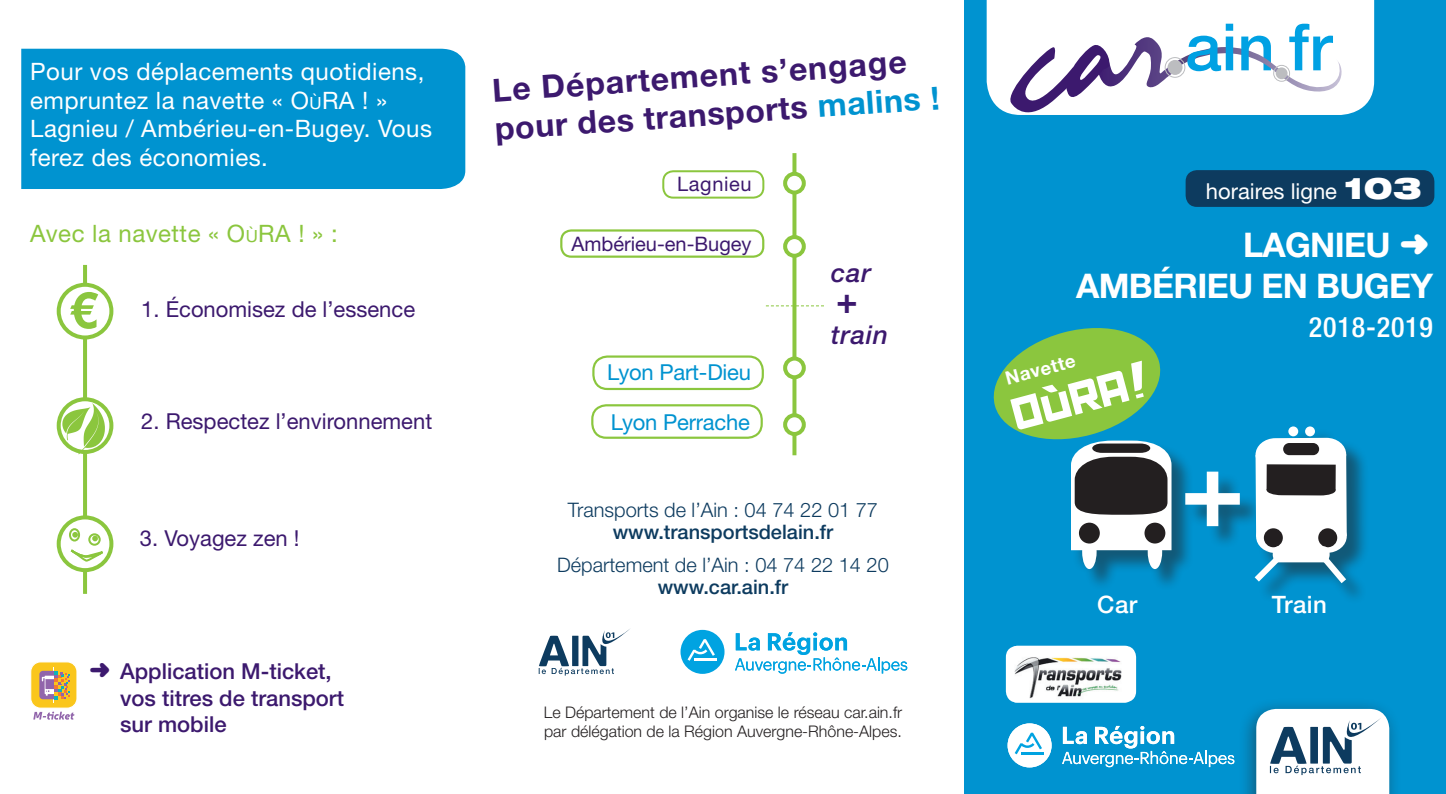
<style>
.page{position:relative;width:1446px;height:794px;background:#fff}
.page>*{position:absolute;margin:0;border:0;box-sizing:border-box;transform-origin:0 0}
.t1{font:500 65.4px "Helvetica Neue LT Pro";color:#00a1e3}
.t2{font:700 50px "Helvetica Neue LT Pro";color:#8bc63e}
.t3{font:italic 700 36px "Helvetica Neue LT Pro";color:#3c196e}
.t4{font:700 34px/40.8px "Helvetica Neue LT Pro";letter-spacing:-.02em;color:#fff;text-align:right}
.t5{font:700 32px/38.4px "Helvetica Neue LT Pro";color:#3c196e}
.t6{font:500 condensed 28px "Helvetica Neue LT Pro";letter-spacing:.03em;color:#fff}
.t7{font:italic 500 26px "Helvetica Neue LT Pro";letter-spacing:.03em;color:#3c196e}
.t8{font:24px/28.8px "Helvetica Neue LT Pro";letter-spacing:.02em;color:#fff}
.t9{font:24px "Helvetica Neue LT Pro";letter-spacing:.02em;color:#8bc63e}
.t10{font:500 24px "Helvetica Neue LT Pro";letter-spacing:.02em;color:#fff}
.t11{font:22px "Helvetica Neue LT Pro";color:#3c196e}
.t12{font:500 22px/26.4px "Helvetica Neue LT Pro";color:#3c196e}
.t13{font:22px "Helvetica Neue LT Pro";letter-spacing:-.01em;color:#0093d0}
.t14{font:22px "Helvetica Neue LT Pro";color:#fff}
.t15{font:300 20px/22px "Helvetica Neue LT Pro";color:#0d3b5f;text-align:center}
.t16{font:500 20px "Helvetica Neue LT Pro";color:#0d3b5f}
.t17{font:20px "Helvetica Neue LT Pro";color:#3c196e}
.t18{font:20px "Helvetica Neue LT Pro";letter-spacing:.03em;color:#3c196e}
.t19{font:700 18.6px "Helvetica Neue LT Pro";color:#fff}
.t20{font:300 16px/19.2px "Helvetica Neue LT Pro";color:#231f20}
.s1{font-size:16.8px}
.s2{font-style:inherit}
.s3{font-family:"Distro II Bats";font-weight:400;font-size:24px}
.s4{color:#0093d0}
.s5{font-weight:500}
.s6{font-weight:900;font-stretch:expanded;font-size:30px}
.s7{font-family:"Distro II Bats";font-weight:400}
</style>
<div class="page">
<div style="left:964px;top:0;width:482px;height:794px;background:#0093d0"></div>
<svg style="left:986px;top:0;width:388px;height:115px;background:#e9e8f0"></svg>
<div style="left:662px;top:170px;width:102px;height:29px;border:2px solid #8bc63e;border-radius:10px"></div>
<div style="left:560px;top:229px;width:204px;height:29px;border:2px solid #8bc63e;border-radius:10px"></div>
<svg style="left:792px;top:153px;width:4px;height:302px"></svg>
<div style="left:785px;top:174px;width:19px;height:18px;background:#fff;border-radius:50%"></div>
<div style="left:783px;top:172px;width:23px;height:22px;border:4px solid #8bc63e;border-radius:50%"></div>
<div style="left:785px;top:237px;width:19px;height:19px;background:#fff;border-radius:50%"></div>
<div style="left:783px;top:235px;width:23px;height:23px;border:4px solid #8bc63e;border-radius:50%"></div>
<svg style="left:785px;top:358px;width:19px;height:19px"></svg>
<div style="left:783px;top:356px;width:23px;height:23px;border:4px solid #8bc63e;border-radius:50%"></div>
<svg style="left:785px;top:415px;width:19px;height:19px"></svg>
<div style="left:783px;top:413px;width:23px;height:23px;border:4px solid #8bc63e;border-radius:50%"></div>
<svg style="left:766px;top:305px;width:58px;height:1px"></svg>
<div style="left:592px;top:355px;width:172px;height:35px;border:2px solid #8bc63e;border-radius:14px"></div>
<div style="left:591px;top:404px;width:172px;height:35px;border:2px solid #8bc63e;border-radius:14px"></div>
<div style="left:21px;top:48px;width:445px;height:141px;background:#0093d0"></div>
<div style="left:1185px;top:170px;width:249px;height:37px;background:#0d3b5f;border-radius:11px"></div>
<div style="left:1072px;top:428px;width:297px;height:176px;background:#231f20;opacity:.5"></div>
<svg style="left:1185px;top:471px;width:55px;height:55px"></svg>
<div style="left:1288px;top:426px;width:10px;height:10px;background:#fff;border-radius:50%"></div>
<div style="left:1305px;top:426px;width:10px;height:10px;background:#fff;border-radius:50%"></div>
<svg style="left:1250px;top:438px;width:100px;height:149px;background:#90aebb"></svg>
<svg style="left:993px;top:328px;width:178px;height:241px"></svg>
<svg style="left:539px;top:629px;width:91px;height:46px"></svg>
<hr style="left:83px;top:265px;width:4px;height:329px;background:#8bc63e">
<div style="left:59px;top:285px;width:52px;height:52px;background:#fff;border-radius:50%"></div>
<div style="left:57px;top:283px;width:56px;height:56px;border:4px solid #8bc63e;border-radius:50%"></div>
<svg style="left:59px;top:399px;width:52px;height:53px"></svg>
<div style="left:57px;top:397px;width:56px;height:57px;border:4px solid #8bc63e;border-radius:50%"></div>
<svg style="left:59px;top:517px;width:52px;height:53px"></svg>
<div style="left:57px;top:515px;width:56px;height:57px;border:4px solid #8bc63e;border-radius:50%"></div>
<svg style="left:69px;top:547px;width:36px;height:14px"></svg>
<div style="left:69px;top:528px;width:11px;height:13px;border:2px solid #8bc63e;border-radius:50%"></div>
<div style="left:88px;top:533px;width:13px;height:13px;border:2px solid #8bc63e;border-radius:50%"></div>
<svg style="left:72px;top:532px;width:6px;height:5px"></svg>
<svg style="left:92px;top:535px;width:6px;height:6px"></svg>
<svg style="left:62px;top:403px;width:43px;height:51px"></svg>
<svg style="left:1062px;top:726px;width:172px;height:41px"></svg>
<div style="left:1007px;top:723px;width:44px;height:44px;background:#fff;border-radius:50%"></div>
<hr style="left:1021px;top:752px;width:22px;height:2px;background:#00a3e1">
<svg style="left:1014px;top:732px;width:28px;height:22px"></svg>
<svg style="left:735px;top:632px;width:172px;height:41px"></svg>
<div style="left:680px;top:630px;width:44px;height:44px;background:#00a3e1;border-radius:50%"></div>
<hr style="left:694px;top:658px;width:22px;height:3px;background:#fff">
<svg style="left:687px;top:639px;width:28px;height:22px"></svg>
<svg style="left:30px;top:662px;width:47px;height:57px"></svg>
<div style="left:1238px;top:697px;width:164px;height:97px;background:#231f20;opacity:.5"></div>
<svg style="left:1256px;top:709px;width:133px;height:85px;background:#d2dce2"></svg>
<div style="left:1006px;top:646px;width:130px;height:56px;background:#fff;border-radius:11px"></div>
<img style="left:1014px;top:646px;width:108px;height:53px">
<p class="t8" style="left:30px;top:56px;width:403px">Pour vos déplacements quotidiens, empruntez la navette « O<span class="s1">ù</span>RA <span class="s2">! »<br></span>Lagnieu / Ambérieu-en-Bugey. Vous ferez des économies.</p>
<p class="t9" style="left:30px;top:219px;width:309px">Avec la navette « <span class="s2">O</span><span class="s1">ù</span>RA <span class="s2">! » :</span></p>
<p class="t2" style="left:69px;top:279px;width:29px">€</p>
<p class="t11" style="left:141px;top:296px;width:275px">1. Économisez de l’essence</p>
<p class="t11" style="left:141px;top:408px;width:292px">2. Respectez l’environnement</p>
<p class="t11" style="left:140px;top:525px;width:161px">3. Voyagez zen !</p>
<p class="t12" style="left:120px;top:658px;width:225px;text-indent:-31px"><span class="s3">b</span> Application M-ticket, vos titres de transport sur mobile</p>
<p class="t5" style="left:491px;top:70px;width:447px;rotate:-4deg">Le Département s’engage pour des transports <span class="s4">malins !</span></p>
<p class="t18" style="left:677px;top:172px;width:76px">Lagnieu</p>
<p class="t17" style="left:571px;top:232px;width:182px">Ambérieu-en-Bugey</p>
<p class="t13" style="left:607px;top:359px;width:145px">Lyon Part-Dieu</p>
<p class="t13" style="left:611px;top:409px;width:141px">Lyon Perrache</p>
<p class="t7" style="left:831px;top:257px;width:42px">car</p>
<p class="t3" style="left:836px;top:278px;width:23px">+</p>
<p class="t7" style="left:831px;top:319px;width:59px">train</p>
<p class="t15" style="left:568px;top:498px;width:312px">Transports de l’Ain : 04 74 22 01 77</p>
<p class="t16" style="left:613px;top:519px;width:222px">www.transportsdelain.fr</p>
<p class="t15" style="left:557px;top:553px;width:333px">Département de l’Ain : 04 74 22 14 20 <span class="s5">www.car.ain.fr</span></p>
<p class="t20" style="left:544px;top:702px;width:360px">Le Département de l’Ain organise le réseau car.ain.fr par délégation de la Région Auvergne-Rhône-Alpes.</p>
<p class="t1" style="left:1185px;top:8px;width:148px">ain fr</p>
<p class="t14" style="left:1206px;top:178px;width:217px">horaires ligne <span class="s6">103</span></p>
<p class="t4" style="left:1076px;top:224px;width:358px">LAGNIEU <span class="s7">b<br></span>AMBÉRIEU EN BUGEY</p>
<p class="t6" style="left:1309px;top:310px;width:126px">2018-2019</p>
<p class="t19" style="left:1003px;top:367px;width:73px;rotate:-15deg">Navette</p>
<p class="t10" style="left:1097px;top:590px;width:42px">Car</p>
<p class="t10" style="left:1271px;top:590px;width:57px">Train</p>
</div>
